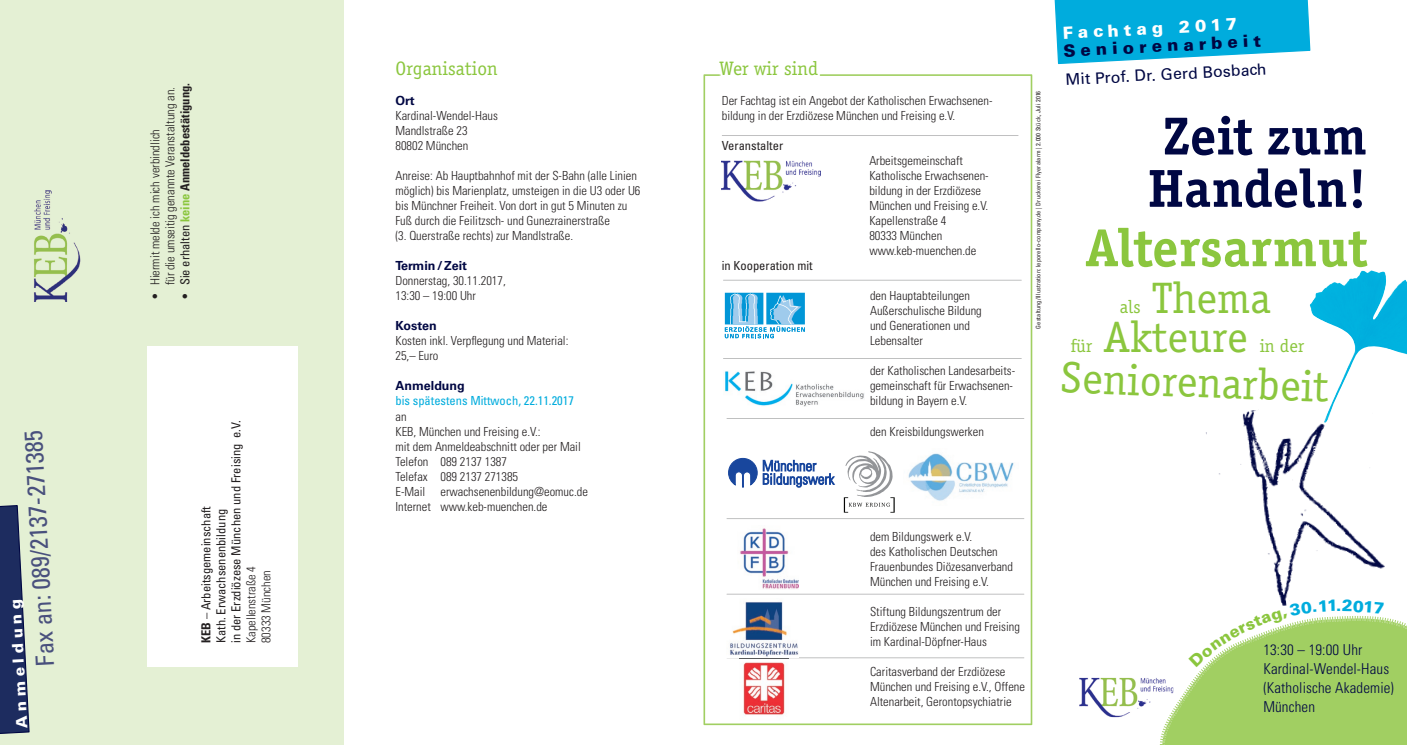
<style>
.page{position:relative;width:1407px;height:745px;background:#fff}
.page>*{position:absolute;margin:0;border:0;box-sizing:border-box;transform-origin:0 0}
.t1{font:700 55px/52.2px "Officina Serif EF";letter-spacing:.01em;color:#000743}
.t2{font:700 55px "Officina Serif EF";letter-spacing:.01em;color:#8bc63e}
.t3{font:45.25px "Officina Serif EF";letter-spacing:.01em;color:#8bc63e}
.t4{font:condensed 25px "Univers";color:#49507d}
.t5{font:20px "Officina Serif EF";letter-spacing:.01em;color:#8bc63e}
.t6{font:18.75px "Officina Serif EF";letter-spacing:.01em;color:#8bc63e}
.t7{font:900 16.88px "Univers";color:#000743}
.t8{font:900 16.88px "Univers";color:#fff}
.t9{font:900 16.25px "Univers";color:#00acdd}
.t10{font:15.75px "Univers";color:#000743}
.t11{font:900 15.12px "Univers";color:#fff}
.t12{font:300 condensed 15px/18.8px "Univers";letter-spacing:.01em;color:#000743}
.t13{font:300 condensed 12.5px/15px "Univers";color:#231f20}
.t14{font:condensed 12.5px/15px "Univers";color:#231f20}
.t15{font:700 condensed 12.5px "Univers";color:#231f20}
.t16{font:condensed 12.5px "Univers";color:#00acdd}
.t17{font:700 12.5px "Univers";color:#000743}
.t18{font:condensed 6.25px "Univers";letter-spacing:.02em;color:#231f20}
.s1{font-weight:300}
.s2{font-weight:400}
.s3{color:#8bc63e}
.s4{font-weight:700}
</style>
<div class="page">
<svg style="left:703px;top:74px;width:329px;height:650px"></svg>
<img style="left:1079px;top:677px;width:81px;height:39px">
<svg style="left:1054px;top:0;width:257px;height:65px;background:#20b6e1"></svg>
<svg style="left:726px;top:418px;width:298px;height:1px"></svg>
<svg style="left:723px;top:280px;width:299px;height:1px"></svg>
<div style="left:0;top:0;width:344px;height:744px;background:#e4f0d4"></div>
<div style="left:147px;top:346px;width:151px;height:319px;background:#fff"></div>
<svg style="left:0;top:505px;width:30px;height:229px"></svg>
<svg style="left:722px;top:135px;width:296px;height:1px"></svg>
<img style="left:33px;top:191px;width:47px;height:111px">
<svg style="left:726px;top:518px;width:298px;height:1px"></svg>
<img style="left:737px;top:525px;width:62px;height:64px">
<img style="left:1309px;top:270px;width:98px;height:152px">
<img style="left:904px;top:448px;width:114px;height:57px">
<svg style="left:728px;top:458px;width:29px;height:29px"></svg>
<svg style="left:763px;top:460px;width:71px;height:27px"></svg>
<div style="left:766px;top:292px;width:39px;height:32px;background:#bce3f4"></div>
<div style="left:725px;top:292px;width:38px;height:32px;background:#bce3f4"></div>
<svg style="left:725px;top:293px;width:80px;height:45px"></svg>
<svg style="left:723px;top:358px;width:299px;height:1px"></svg>
<img style="left:723px;top:370px;width:142px;height:36px">
<svg style="left:844px;top:451px;width:51px;height:61px"></svg>
<img style="left:722px;top:160px;width:98px;height:42px">
<svg style="left:726px;top:593px;width:298px;height:1px"></svg>
<svg style="left:726px;top:657px;width:298px;height:1px"></svg>
<img style="left:739px;top:657px;width:49px;height:1px">
<img style="left:726px;top:598px;width:72px;height:59px">
<svg style="left:1160px;top:426px;width:247px;height:318px"></svg>
<h3 class="t8" style="left:1062px;top:22px;width:176px;rotate:-3deg">Fachtag 2017</h3>
<h3 class="t7" style="left:1063px;top:40px;width:199px;rotate:-3deg">Seniorenarbeit</h3>
<h3 class="t5" style="left:395px;top:57px;width:104px">Organisation</h3>
<p class="t17" style="left:395px;top:93px;width:21px">Ort</p>
<p class="t13" style="left:395px;top:108px;width:104px">Kardinal-Wendel-Haus<br>Mandlstraße 23<br>80802 München</p>
<p class="t13" style="left:395px;top:168px;width:247px">Anreise: Ab Hauptbahnhof mit der S-Bahn (alle Linien möglich) bis Marienplatz, umsteigen in die U3 oder U6 bis Münchner Freiheit. Von dort in gut 5 Minuten zu Fuß durch die Feilitzsch- und Gunezrainerstraße<br>(3. Querstraße rechts) zur Mandlstraße.</p>
<p class="t17" style="left:395px;top:258px;width:73px">Termin / Zeit</p>
<p class="t13" style="left:395px;top:273px;width:112px">Donnerstag, 30.11.2017,<br>13:30 – 19:00 Uhr</p>
<p class="t17" style="left:395px;top:318px;width:43px">Kosten</p>
<p class="t13" style="left:395px;top:333px;width:175px">Kosten inkl. Verpflegung und Material:<br>25,– Euro</p>
<p class="t17" style="left:395px;top:378px;width:71px">Anmeldung</p>
<p class="t16" style="left:395px;top:393px;width:180px">bis spätestens Mittwoch, 22.11.2017</p>
<p class="t13" style="left:395px;top:408px;width:194px">an<br>KEB, München und Freising e.V.:<br>mit dem Anmeldeabschnitt oder per Mail<br>Telefon 089 2137 1387<br>Telefax 089 2137 271385<br>E-Mail erwachsenenbildung@eomuc.de<br>Internet www.keb-muenchen.de</p>
<h3 class="t5" style="left:720px;top:57px;width:100px">Wer wir sind</h3>
<p class="t10" style="left:1065px;top:70px;width:203px;rotate:-3deg">Mit Prof. Dr. Gerd Bosbach</p>
<p class="t13" style="left:148px;top:285px;width:200px;text-indent:-15px;rotate:-90deg">• Hiermit melde ich mich verbindlich<br>für die umseitig genannte Veranstaltung an.</p>
<p class="t15" style="left:177px;top:300px;width:219px;rotate:-90deg"><span class="s1">•</span> <span class="s2">Sie erhalten</span> <span class="s3">keine</span> Anmeldebestätigung.</p>
<p class="t18" style="left:1034px;top:328px;width:239px;rotate:-90deg">Gestaltung/Illustration: leporello-company.de | Druckerei Flyeralarm | 2.000 Stück, Juli 2016</p>
<p class="t13" style="left:722px;top:93px;width:272px">Der Fachtag ist ein Angebot der Katholischen Erwachsenen&shy;bildung in der Erzdiözese München und Freising e.V.</p>
<p class="t14" style="left:722px;top:138px;width:63px">Veranstalter</p>
<p class="t13" style="left:869px;top:153px;width:121px">Arbeitsgemeinschaft<br>Katholische Erwachsenen&shy;bildung in der Erzdiözese<br>München und Freising e.V.<br>Kapellenstraße 4<br>80333 München www.keb-muenchen.de</p>
<p class="t14" style="left:722px;top:258px;width:92px">in Kooperation mit</p>
<h1 class="t1" style="left:1148px;top:110px;width:220px">Zeit zum<br>Handeln!</h1>
<h1 class="t2" style="left:1086px;top:215px;width:282px">Altersarmut</h1>
<h2 class="t3" style="left:1152px;top:273px;width:120px">Thema</h2>
<p class="t13" style="left:870px;top:288px;width:113px">den Hauptabteilungen<br>Außerschulische Bildung und Generationen und<br>Lebensalter</p>
<p class="t13" style="left:870px;top:363px;width:147px">der Katholischen Landesarbeits&shy;gemeinschaft für Erwachsenen&shy;bildung in Bayern e.V.</p>
<p class="t13" style="left:870px;top:423px;width:115px">den Kreisbildungswerken</p>
<h3 class="t6" style="left:1120px;top:296px;width:22px">als</h3>
<h2 class="t3" style="left:1104px;top:311px;width:145px">Akteure</h2>
<h3 class="t6" style="left:1070px;top:335px;width:23px">für</h3>
<h3 class="t6" style="left:1259px;top:335px;width:46px">in der</h3>
<h2 class="t3" style="left:1061px;top:352px;width:269px;rotate:2deg">Seniorenarbeit</h2>
<p class="t14" style="left:198px;top:642px;width:224px;rotate:-90deg"><span class="s4">KEB</span> – Arbeitsgemeinschaft<br>Kath. Erwachsenenbildung<br>in der Erzdiözese München und Freising e.V.</p>
<h3 class="t4" style="left:30px;top:666px;width:237px;rotate:-93deg">Fax an: 089/2137-271385</h3>
<p class="t13" style="left:870px;top:528px;width:144px">dem Bildungswerk e.V.<br>des Katholischen Deutschen<br>Frauenbundes Diözesanverband<br>München und Freising e.V.</p>
<p class="t13" style="left:870px;top:603px;width:151px">Stiftung Bildungszentrum der<br>Erzdiözese München und Freising im Kardinal-Döpfner-Haus</p>
<p class="t13" style="left:870px;top:663px;width:156px">Caritasverband der Erzdiözese<br>München und Freising e.V., Offene<br>Altenarbeit, Gerontopsychiatrie</p>
<p class="t13" style="left:244px;top:642px;width:79px;rotate:-90deg">Kapellenstraße 4<br>80333 München</p>
<p class="t11" style="left:12px;top:728px;width:131px;rotate:-93deg">Anmeldung</p>
<h3 class="t9" style="left:1336px;top:595px;width:7px">.</h3>
<p class="t12" style="left:1263px;top:640px;width:132px">13:30 – 19:00 Uhr<br>Kardinal-Wendel-Haus (Katholische Akademie)<br>München</p>
</div>
